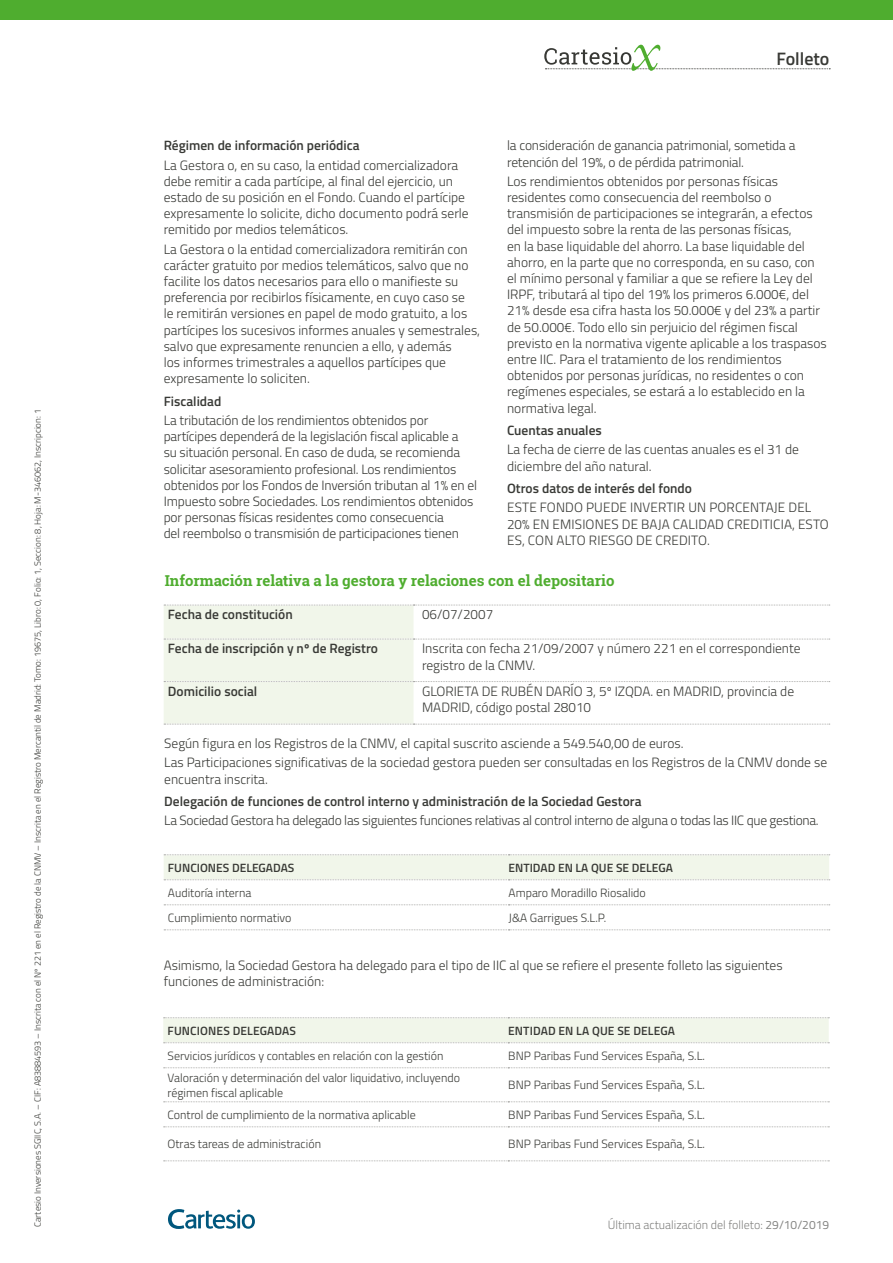
<style>
.page{position:relative;width:893px;height:1263px;background:#fff}
.page>*{position:absolute;margin:0;border:0;box-sizing:border-box;transform-origin:0 0}
.t1{font:600 18px "Titillium";color:#383935}
._1er_nivel{font:700 15px "Roboto Slab";color:#4fad2f}
.texto{font:300 13.5px/16.2px "Titillium";color:#383935}
._2o_nivel{font:600 13.5px "Titillium";color:#383935}
.texto-2{font:300 13.5px "Titillium";letter-spacing:-.02em;color:#383935}
.t2{font:300 12px/14.4px "Titillium";color:#383935}
.t3{font:600 12px "Titillium";color:#383935}
.t4{font:300 12px "Titillium";color:#828280}
.t5{font:300 9px "Titillium";color:#383935}
.s1{font-weight:400}
</style>
<div class="page">
<svg style="left:168px;top:1209px;width:87px;height:20px"></svg>
<div style="left:0;top:0;width:893px;height:19px;background:#4fad2f"></div>
<svg style="left:544px;top:45px;width:286px;height:26px"></svg>
<svg style="left:164px;top:854px;width:666px;height:26px;background:#eff4e8"></svg>
<svg style="left:164px;top:904px;width:666px;height:1px"></svg>
<svg style="left:164px;top:929px;width:666px;height:1px"></svg>
<svg style="left:164px;top:605px;width:666px;height:120px"></svg>
<svg style="left:163px;top:1017px;width:666px;height:26px;background:#eff3e8"></svg>
<svg style="left:164px;top:1067px;width:665px;height:1px"></svg>
<svg style="left:164px;top:1101px;width:665px;height:1px"></svg>
<svg style="left:164px;top:1126px;width:665px;height:1px"></svg>
<svg style="left:164px;top:1160px;width:665px;height:1px"></svg>
<p class="t5" style="left:31px;top:1227px;width:819px;rotate:-90deg">Cartesio Inversiones SGIIC, S.A. – CIF: A83884593 – Inscrita con el Nº 221 en el Registro de la CNMV – Inscrita en el Registro Mercantil de Madrid: Tomo: 19675, Libro: 0, Folio: 1, Seccion: 8, Hoja: M-346062, Inscripcion: 1</p>
<h1 class="t1" style="left:776px;top:45px;width:54px">Folleto</h1>
<p class="_2o_nivel" style="left:164px;top:136px;width:197px">Régimen de información periódica</p>
<p class="texto" style="left:164px;top:156px;width:307px">La Gestora o, en su caso, la entidad comercializadora debe remitir a cada partícipe, al final del ejercicio, un estado de su posición en el Fondo. Cuando el partícipe expresamente lo solicite, dicho documento podrá serle remitido por medios telemáticos.</p>
<p class="texto" style="left:164px;top:240px;width:318px">La Gestora o la entidad comercializadora remitirán con carácter gratuito por medios telemáticos, salvo que no facilite los datos necesarios para ello o manifieste su preferencia por recibirlos físicamente, en cuyo caso se<br>le remitirán versiones en papel de modo gratuito, a los partícipes los sucesivos informes anuales y semestrales, salvo que expresamente renuncien a ello, y además<br>los informes trimestrales a aquellos partícipes que expresamente lo soliciten.</p>
<p class="_2o_nivel" style="left:164px;top:391px;width:59px">Fiscalidad</p>
<p class="texto" style="left:164px;top:411px;width:315px">La tributación de los rendimientos obtenidos por partícipes dependerá de la legislación fiscal aplicable a<br>su situación personal. En caso de duda, se recomienda solicitar asesoramiento profesional. Los rendimientos obtenidos por los Fondos de Inversión tributan al 1% en el Impuesto sobre Sociedades. Los rendimientos obtenidos por personas físicas residentes como consecuencia<br>del reembolso o transmisión de participaciones tienen</p>
<p class="texto" style="left:507px;top:137px;width:290px">la consideración de ganancia patrimonial, sometida a retención del 19%, o de pérdida patrimonial.</p>
<p class="texto" style="left:507px;top:172px;width:321px">Los rendimientos obtenidos por personas físicas residentes como consecuencia del reembolso o transmisión de participaciones se integrarán, a efectos del impuesto sobre la renta de las personas físicas,<br>en la base liquidable del ahorro. La base liquidable del ahorro, en la parte que no corresponda, en su caso, con el mínimo personal y familiar a que se refiere la Ley del IRPF, tributará al tipo del 19% los primeros 6.000€, del 21% desde esa cifra hasta los 50.000€ y del 23% a partir de 50.000€. Todo ello sin perjuicio del régimen fiscal previsto en la normativa vigente aplicable a los traspasos entre IIC. Para el tratamiento de los rendimientos obtenidos por personas jurídicas, no residentes o con regímenes especiales, se estará a lo establecido en la normativa legal.</p>
<p class="_2o_nivel" style="left:507px;top:420px;width:96px">Cuentas anuales</p>
<p class="texto" style="left:507px;top:441px;width:293px">La fecha de cierre de las cuentas anuales es el 31 de diciembre del año natural.</p>
<p class="_2o_nivel" style="left:507px;top:478px;width:186px">Otros datos de interés del fondo</p>
<p class="texto" style="left:507px;top:499px;width:323px">ESTE FONDO PUEDE INVERTIR UN PORCENTAJE DEL<br>20% EN EMISIONES DE BAJA CALIDAD CREDITICIA, ESTO<br>ES, CON ALTO RIESGO DE CREDITO.</p>
<p class="_1er_nivel" style="left:165px;top:571px;width:451px">Información relativa a la gestora y relaciones con el depositario</p>
<p class="_2o_nivel" style="left:168px;top:604px;width:126px">Fecha de constitución</p>
<p class="texto" style="left:422px;top:606px;width:73px">06/07/2007</p>
<p class="_2o_nivel" style="left:168px;top:638px;width:212px">Fecha de inscripción y nº de Registro</p>
<p class="texto" style="left:422px;top:640px;width:380px">Inscrita con fecha 21/09/2007 y número 221 en el correspondiente registro de la CNMV.</p>
<p class="_2o_nivel" style="left:168px;top:681px;width:91px">Domicilio social</p>
<p class="texto" style="left:422px;top:682px;width:374px">GLORIETA DE RUBÉN DARÍO 3, 5º IZQDA. en MADRID, provincia de<br>MADRID, código postal 28010</p>
<p class="texto" style="left:164px;top:735px;width:521px">Según figura en los Registros de la CNMV, el capital suscrito asciende a 549.540,00 de euros.</p>
<p class="texto" style="left:164px;top:754px;width:664px">Las Participaciones significativas de la sociedad gestora pueden ser consultadas en los Registros de la CNMV donde se encuentra inscrita.</p>
<p class="_2o_nivel" style="left:164px;top:791px;width:479px">Delegación de funciones de control interno y administración de la Sociedad Gestora</p>
<p class="texto-2" style="left:164px;top:811px;width:656px">La Sociedad Gestora ha delegado las siguientes funciones relativas al control interno de alguna o todas las IIC que gestiona.</p>
<p class="t3" style="left:168px;top:858px;width:128px">FUNCIONES DELEGADAS</p>
<p class="t3" style="left:509px;top:858px;width:166px">ENTIDAD EN LA QUE SE DELEGA</p>
<p class="t2" style="left:168px;top:885px;width:85px">Auditoría interna</p>
<p class="t2" style="left:509px;top:885px;width:139px">Amparo Moradillo Riosalido</p>
<p class="t2" style="left:168px;top:910px;width:125px">Cumplimiento normativo</p>
<p class="t2" style="left:509px;top:910px;width:99px">J&amp;A Garrigues S.L.P.</p>
<p class="texto" style="left:164px;top:957px;width:620px">Asimismo, la Sociedad Gestora ha delegado para el tipo de IIC al que se refiere el presente folleto las siguientes funciones de administración:</p>
<p class="t3" style="left:168px;top:1021px;width:130px">FUNCIONES DELEGADAS</p>
<p class="t3" style="left:508px;top:1021px;width:168px">ENTIDAD EN LA QUE SE DELEGA</p>
<p class="t2" style="left:167px;top:1048px;width:277px">Servicios jurídicos y contables en relación con la gestión</p>
<p class="t2" style="left:508px;top:1048px;width:198px">BNP Paribas Fund Services España, S.L.</p>
<p class="t2" style="left:167px;top:1070px;width:294px">Valoración y determinación del valor liquidativo, incluyendo régimen fiscal aplicable</p>
<p class="t2" style="left:508px;top:1077px;width:198px">BNP Paribas Fund Services España, S.L.</p>
<p class="t2" style="left:167px;top:1107px;width:250px">Control de cumplimiento de la normativa aplicable</p>
<p class="t2" style="left:508px;top:1107px;width:198px">BNP Paribas Fund Services España, S.L.</p>
<p class="t2" style="left:167px;top:1136px;width:155px">Otras tareas de administración</p>
<p class="t2" style="left:508px;top:1136px;width:198px">BNP Paribas Fund Services España, S.L.</p>
<p class="t4" style="left:608px;top:1216px;width:223px">Última actualización del folleto: <span class="s1">29/10/2019</span></p>
</div>
